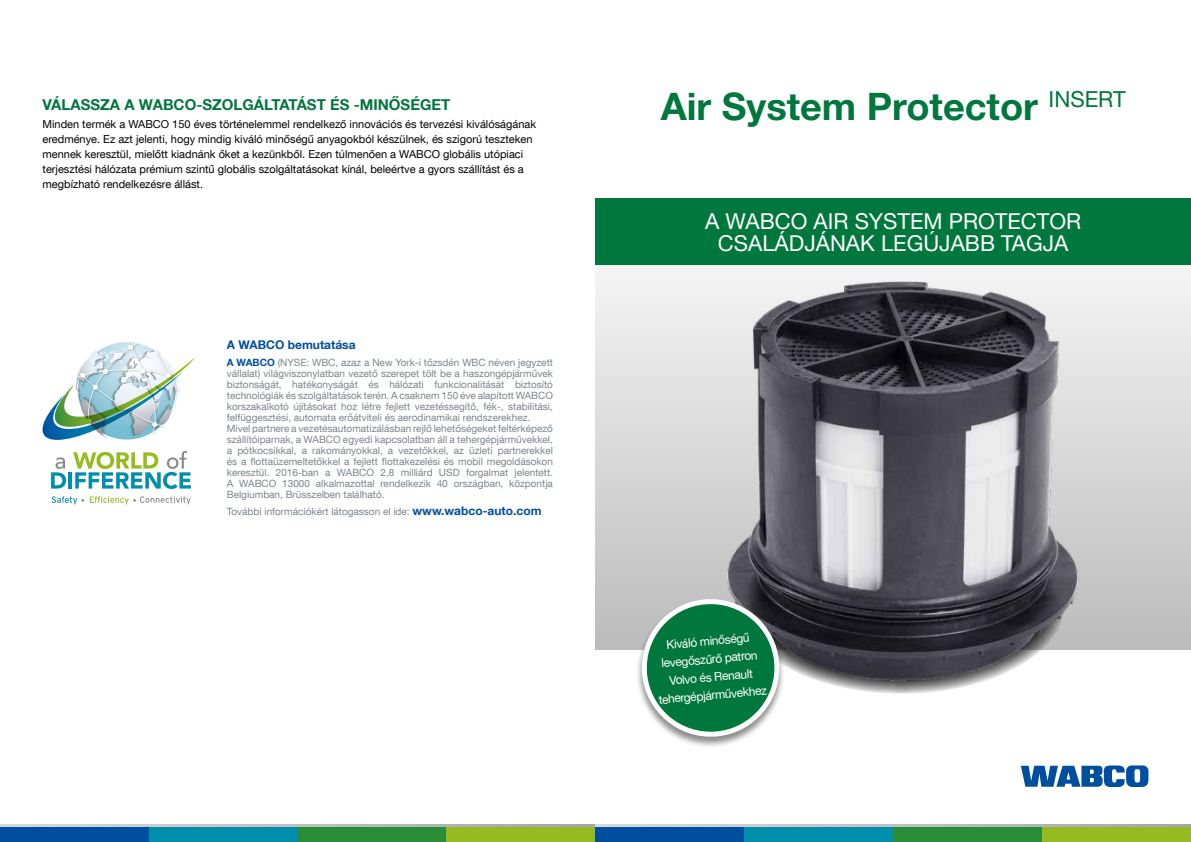
<style>
.page{position:relative;width:1191px;height:842px;background:#fff}
.page>*{position:absolute;margin:0;border:0;box-sizing:border-box;transform-origin:0 0}
.t1{font:700 38px "Helvetica Neue LT Std";color:#00773c}
.t2{font:22px/22px "Helvetica Neue LT Std";color:#fff;text-align:center}
.t3{font:700 15px "Helvetica Neue LT Com";color:#00773c}
.t4{font:12px/18px "Helvetica Neue LT Com";color:#fff;text-align:center}
.t5{font:700 12px "Helvetica Neue LT Com";color:#004f9f}
.t6{font:11px/15px "Helvetica Neue LT Com";color:#000}
.t7{font:10px/11px "Helvetica Neue LT Com";color:#7c858b}
.s1{font-weight:700;color:#004f9f}
.s2{font-weight:700;font-size:12px;color:#004f9f}
</style>
<div class="page">
<svg style="left:0;top:825px;width:595px;height:3px;background:#8eada3"></svg>
<svg style="left:595px;top:825px;width:596px;height:3px;background:#8eaea3"></svg>
<div style="left:298px;top:828px;width:148px;height:14px;background:#298d35"></div>
<div style="left:446px;top:828px;width:158px;height:14px;background:#95bb20"></div>
<div style="left:0;top:828px;width:149px;height:14px;background:#004f9f"></div>
<div style="left:149px;top:828px;width:149px;height:14px;background:#008ead"></div>
<svg style="left:595px;top:266px;width:596px;height:383px;background:#d8d8d8"></svg>
<div style="left:893px;top:828px;width:149px;height:14px;background:#298d35"></div>
<div style="left:1042px;top:828px;width:149px;height:14px;background:#95bb20"></div>
<div style="left:595px;top:828px;width:149px;height:14px;background:#004f9f"></div>
<div style="left:744px;top:828px;width:149px;height:14px;background:#008ead"></div>
<div style="left:595px;top:198px;width:596px;height:67px;background:#00773c"></div>
<svg style="left:51px;top:457px;width:15px;height:32px"></svg>
<hr style="left:68px;top:472px;width:4px;height:17px;background:#008eae">
<svg style="left:73px;top:451px;width:118px;height:38px"></svg>
<svg style="left:43px;top:342px;width:152px;height:98px"></svg>
<svg style="left:52px;top:496px;width:32px;height:8px"></svg>
<svg style="left:90px;top:496px;width:101px;height:8px"></svg>
<svg style="left:1021px;top:765px;width:127px;height:22px"></svg>
<img style="left:689px;top:266px;width:408px;height:428px">
<div style="left:636px;top:599px;width:149px;height:149px;background:#000;opacity:.45"></div>
<svg style="left:641px;top:599px;width:139px;height:140px"></svg>
<h3 class="t3" style="left:43px;top:95px;width:409px">VÁLASSZA A WABCO-SZOLGÁLTATÁST ÉS -MINŐSÉGET</h3>
<p class="t6" style="left:43px;top:116px;width:495px">Minden termék a WABCO 150 éves történelemmel rendelkező innovációs és tervezési kiválóságának eredménye. Ez azt jelenti, hogy mindig kiváló minőségű anyagokból készülnek, és szigorú teszteken mennek keresztül, mielőtt kiadnánk őket a kezünkből. Ezen túlmenően a WABCO globális utópiaci terjesztési hálózata prémium szintű globális szolgáltatásokat kínál, beleértve a gyors szállítást és a megbízható rendelkezésre állást.</p>
<p class="t5" style="left:227px;top:337px;width:130px">A WABCO bemutatása</p>
<p class="t7" style="left:227px;top:357px;width:327px"><span class="s1">A WABCO</span> (NYSE: WBC, azaz a New York-i tőzsdén WBC néven jegyzett vállalat) világviszonylatban vezető szerepet tölt be a haszongépjárművek biztonságát, hatékonyságát és hálózati funkcionalitását biztosító technológiák és szolgáltatások terén. A csaknem 150 éve alapított WABCO korszakalkotó újításokat hoz létre fejlett vezetéssegítő, fék-, stabilitási, felfüggesztési, automata erőátviteli és aerodinamikai rendszerekhez.<br>Mivel partnere a vezetésautomatizálásban rejlő lehetőségeket feltérképező szállítóiparnak, a WABCO egyedi kapcsolatban áll a tehergépjárművekkel, a pótkocsikkal, a rakományokkal, a vezetőkkel, az üzleti partnerekkel és a flottaüzemeltetőkkel a fejlett flottakezelési és mobil megoldásokon keresztül. 2016-ban a WABCO 2,8 milliárd USD forgalmat jelentett.<br>A WABCO 13000 alkalmazottal rendelkezik 40 országban, központja Belgiumban, Brüsszelben található.</p>
<p class="t7" style="left:227px;top:505px;width:316px">További információkért látogasson el ide: <span class="s2">www.wabco-auto.com</span></p>
<h1 class="t1" style="left:660px;top:83px;width:466px">Air System Protector <sup>INSERT</sup></h1>
<h2 class="t2" style="left:705px;top:209px;width:377px">A WABCO AIR SYSTEM PROTECTOR<br>CSALÁDJÁNAK LEGÚJABB TAGJA</h2>
<p class="t4" style="left:653px;top:636px;width:110px;rotate:-5deg">Kiváló minőségű levegőszűrő patron<br>Volvo és Renault tehergépjárművekhez</p>
</div>
